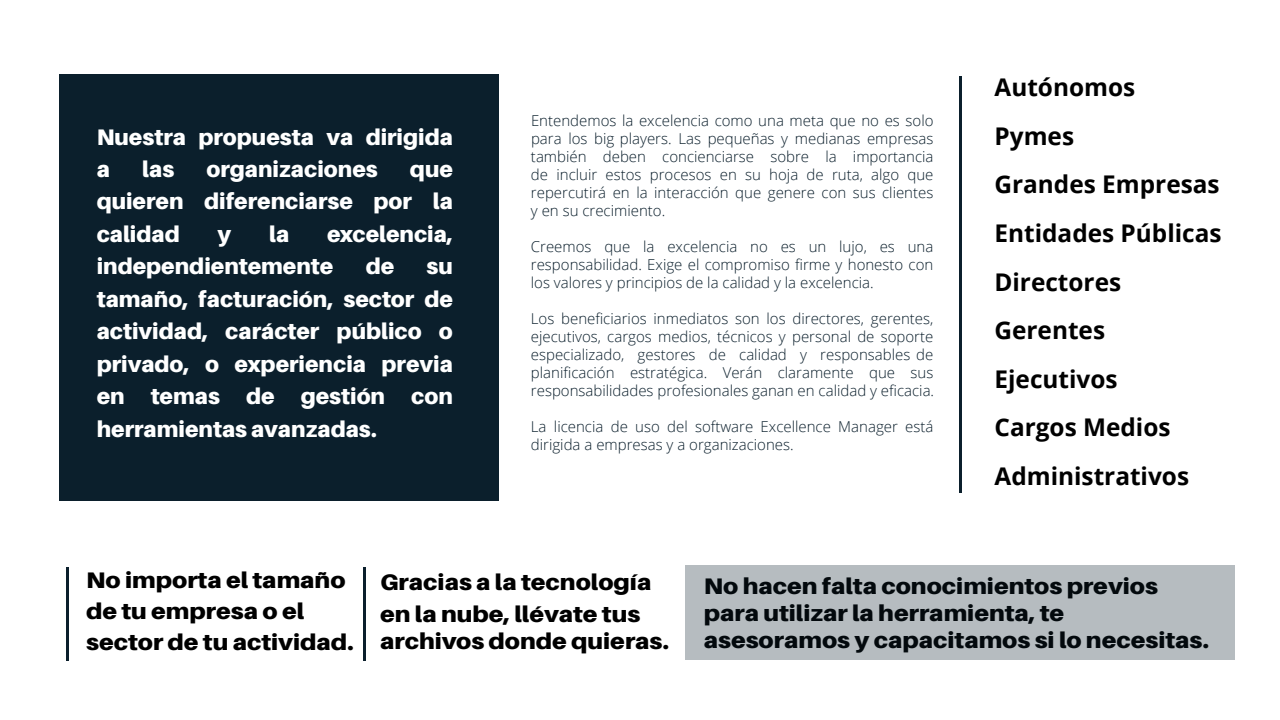
<style>
.page{position:relative;width:1280px;height:720px;background:#fff}
.page>*{position:absolute;margin:0;border:0;box-sizing:border-box;transform-origin:0 0}
.t1{font:700 24.38px/48.6px "Open Sans";color:#000}
.t2{font:900 22.5px/32.5px "Aileron";color:#fff}
.t3{font:900 22.5px/31.4px "Aileron";color:#000;scale:1.09 1}
.t4{font:300 15px/18px "Open Sans";color:#0b1f2c;text-align:justify}
</style>
<div class="page">
<div style="left:60px;top:74px;width:439px;height:427px;background:#0b1f2c"></div>
<hr style="left:66px;top:567px;width:3px;height:94px;background:#0b1f2c">
<hr style="left:363px;top:567px;width:3px;height:94px;background:#0b1f2c">
<hr style="left:959px;top:76px;width:3px;height:417px;background:#0b1f2c">
<div style="left:685px;top:565px;width:550px;height:95px;background:#b6bcc0"></div>
<h2 class="t2" style="left:97px;top:120px;width:358px">Nuestra propuesta va dirigida a</h2>
<h2 class="t2" style="left:142px;top:153px;width:34px">las</h2>
<h2 class="t2" style="left:206px;top:153px;width:173px">organizaciones</h2>
<h2 class="t2" style="left:97px;top:153px;width:358px;text-align:justify;text-indent:313px">que quieren diferenciarse por la calidad</h2>
<h2 class="t2" style="left:97px;top:218px;width:358px;text-indent:231px">excelencia, independientemente</h2>
<h2 class="t2" style="left:218px;top:218px;width:15px">y</h2>
<h2 class="t2" style="left:269px;top:218px;width:22px">la</h2>
<h2 class="t2" style="left:366px;top:250px;width:30px">de</h2>
<h2 class="t2" style="left:97px;top:250px;width:358px;text-align:justify;text-indent:330px">su tamaño, facturación, sector de actividad, carácter público o privado, o experiencia previa en temas de gestión con herramientas avanzadas.</h2>
<p class="t4" style="left:531px;top:111px;width:404px">Entendemos la excelencia como una meta que no es solo para los big players. Las pequeñas y medianas empresas también deben concienciarse sobre la importancia de incluir estos procesos en su hoja de ruta, algo que repercutirá en la interacción que genere con sus clientes y en su crecimiento.</p>
<p class="t4" style="left:531px;top:237px;width:404px">Creemos que la excelencia no es un lujo, es una responsabilidad. Exige el compromiso firme y honesto con los valores y principios de la calidad y la excelencia.</p>
<p class="t4" style="left:531px;top:309px;width:405px">Los beneficiarios inmediatos son los directores, gerentes, ejecutivos, cargos medios, técnicos y personal de soporte especializado, gestores de calidad y responsables de planificación estratégica. Verán claramente que sus responsabilidades profesionales ganan en calidad y eficacia.</p>
<p class="t4" style="left:531px;top:417px;width:404px">La licencia de uso del software Excellence Manager está dirigida a empresas y a organizaciones.</p>
<h1 class="t1" style="left:995px;top:62px;width:229px">Autónomos<br>Pymes<br>Grandes Empresas<br>Entidades Públicas<br>Directores<br>Gerentes<br>Ejecutivos<br>Cargos Medios<br>Administrativos</h1>
<h2 class="t3" style="left:86px;top:564px;width:247px">No importa el tamaño de tu empresa o el sector de tu actividad.</h2>
<h2 class="t3" style="left:380px;top:567px;width:250px">Gracias a la tecnología en la nube, llévate tus</h2>
<h2 class="t3" style="left:380px;top:625px;width:267px">archivos donde quieras.</h2>
<h2 class="t3" style="left:704px;top:573px;width:465px;line-height:27px">No hacen falta conocimientos previos para utilizar la herramienta, te asesoramos y capacitamos si lo necesitas.</h2>
</div>
